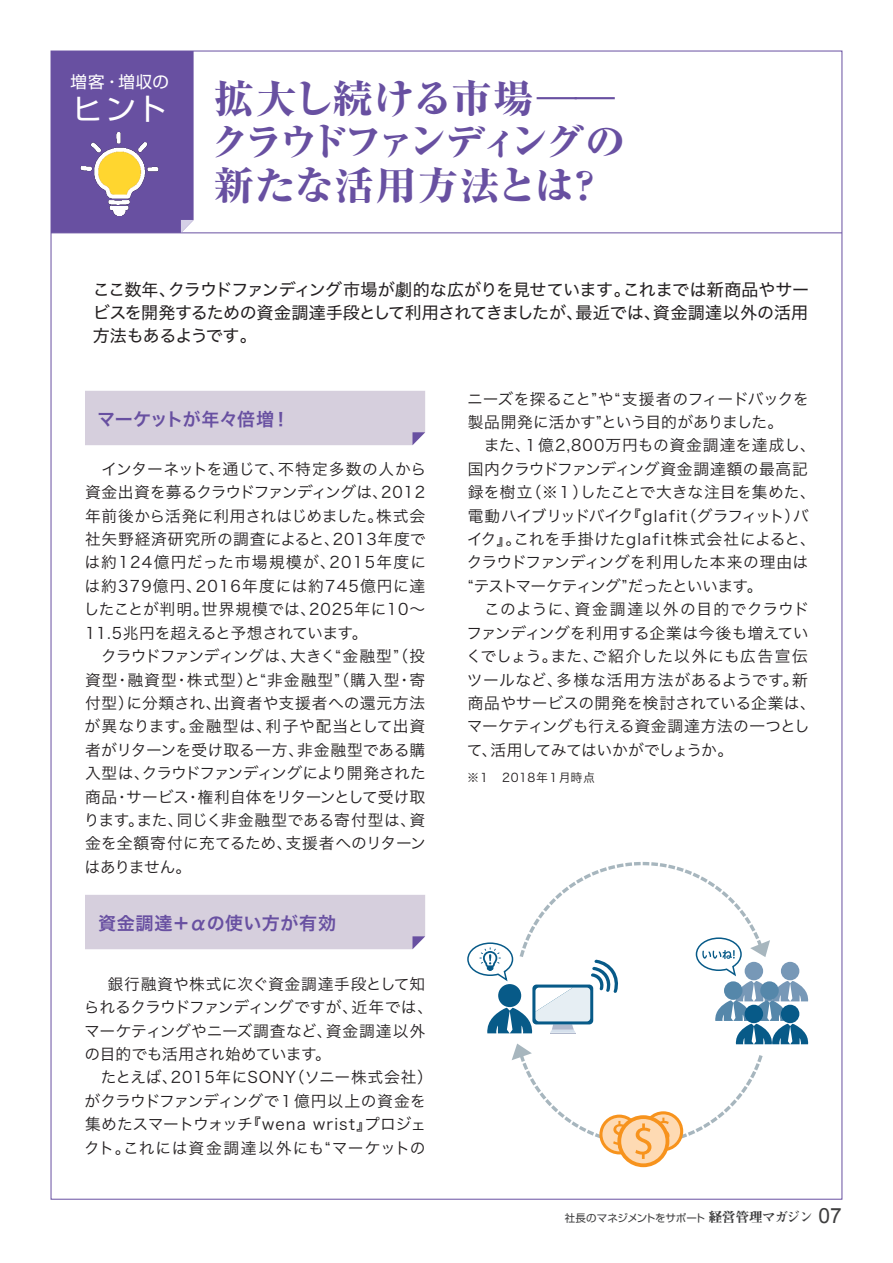
<style>
.page{position:relative;width:893px;height:1263px;background:#fff}
.page>*{position:absolute;margin:0;border:0;box-sizing:border-box;transform-origin:0 0}
.t1{font:800 39px/43.5px "Ryumin Pro";letter-spacing:-.05em;color:#6850a1}
.t2{font:29.7px "Shin Go Pro";color:#fff}
.t3{font:18px "Hiragino Sans W6";letter-spacing:.02em;color:#6850a1}
.t4{font:18px "Hiragino Sans W6";letter-spacing:-.025em;color:#6850a1}
.t5{font:16.95px/23.2px "Hiragino Sans W4";letter-spacing:-.015em;color:#231f20;text-align:justify}
.t6{font:16.35px "Shin Go Pro";color:#fff}
.t7{font:15.75px/23.4px "Hiragino Sans W3";letter-spacing:.01em;color:#231f20}
.t8{font:12px "Hiragino Sans W3";letter-spacing:.05em;color:#231f20}
.t9{font:10.5px "Shin Go Pro";letter-spacing:-.01em;color:#3e3e3f}
.s1{font-weight:300}
.s2{font-family:"Midashi Min Pro MA31";font-size:13.5px}
.s3{font-family:"Arial";font-size:21px}
</style>
<div class="page">
<hr style="left:51px;top:233px;width:791px;height:1px;background:#6850a1">
<div style="left:51px;top:51px;width:143px;height:182px;background:#6850a1"></div>
<img style="left:79px;top:133px;width:82px;height:82px">
<div style="left:85px;top:391px;width:340px;height:54px;background:#d6cfdd"></div>
<div style="left:85px;top:895px;width:340px;height:54px;background:#d6cfdd"></div>
<svg style="left:467px;top:862px;width:342px;height:306px"></svg>
<p class="t6" style="left:70px;top:69px;width:100px">増客・増収の</p>
<h2 class="t2" style="left:73px;top:84px;width:95px">ヒント</h2>
<h1 class="t1" style="left:210px;top:74px;width:417px">拡大し続ける市場<span class="s1">――</span>クラウドファンディングの新たな活用方法とは？</h1>
<p class="t5" style="left:93px;top:277px;width:718px">ここ数年、クラウドファンディング市場が劇的な広がりを見せています。これまでは新商品やサービスを開発するための資金調達手段として利用されてきましたが、最近では、資金調達以外の活用方法もあるようです。</p>
<p class="t4" style="left:97px;top:403px;width:194px">マーケットが年々倍増！</p>
<p class="t7" style="left:84px;top:456px;width:344px">　インターネットを通じて、不特定多数の人から資金出資を募るクラウドファンディングは、2012年前後から活発に利用されはじめました。株式会社矢野経済研究所の調査によると、2013年度では約124億円だった市場規模が、2015年度には約379億円、2016年度には約745億円に達したことが判明。世界規模では、2025年に10～<br>11.5兆円を超えると予想されています。<br>　クラウドファンディングは、大きく“金融型”（投資型・融資型・株式型）と“非金融型”（購入型・寄付型）に分類され、出資者や支援者への還元方法が異なります。金融型は、利子や配当として出資者がリターンを受け取る一方、非金融型である購入型は、クラウドファンディングにより開発された商品・サービス・権利自体をリターンとして受け取ります。また、同じく非金融型である寄付型は、資金を全額寄付に充てるため、支援者へのリターンはありません。</p>
<p class="t3" style="left:98px;top:907px;width:240px">資金調達＋αの使い方が有効</p>
<p class="t7" style="left:84px;top:971px;width:351px;text-indent:7px">　銀行融資や株式に次ぐ資金調達手段として知られるクラウドファンディングですが、近年では、マーケティングやニーズ調査など、資金調達以外の目的でも活用され始めています。<br>　たとえば、2015年にSONY（ソニー株式会社）がクラウドファンディングで１億円以上の資金を集めたスマートウォッチ『wena wrist』プロジェクト。これには資金調達以外にも“マーケットの</p>
<p class="t7" style="left:466px;top:386px;width:351px">ニーズを探ること”や“支援者のフィードバックを製品開発に活かす”という目的がありました。<br>　また、１億2,800万円もの資金調達を達成し、国内クラウドファンディング資金調達額の最高記録を樹立（※１）したことで大きな注目を集めた、電動ハイブリッドバイク『glafit（グラフィット）バイク』。これを手掛けたglafit株式会社によると、クラウドファンディングを利用した本来の理由は“テストマーケティング”だったといいます。<br>　このように、資金調達以外の目的でクラウドファンディングを利用する企業は今後も増えていくでしょう。また、ご紹介した以外にも広告宣伝ツールなど、多様な活用方法があるようです。新商品やサービスの開発を検討されている企業は、マーケティングも行える資金調達方法の一つとして、活用してみてはいかがでしょうか。</p>
<p class="t8" style="left:467px;top:767px;width:129px">※１　2018年１月時点</p>
<p class="t9" style="left:565px;top:1209px;width:279px">社長のマネジメントをサポート<span class="s2">経営管理マガジン</span> <span class="s3">07</span></p>
</div>
